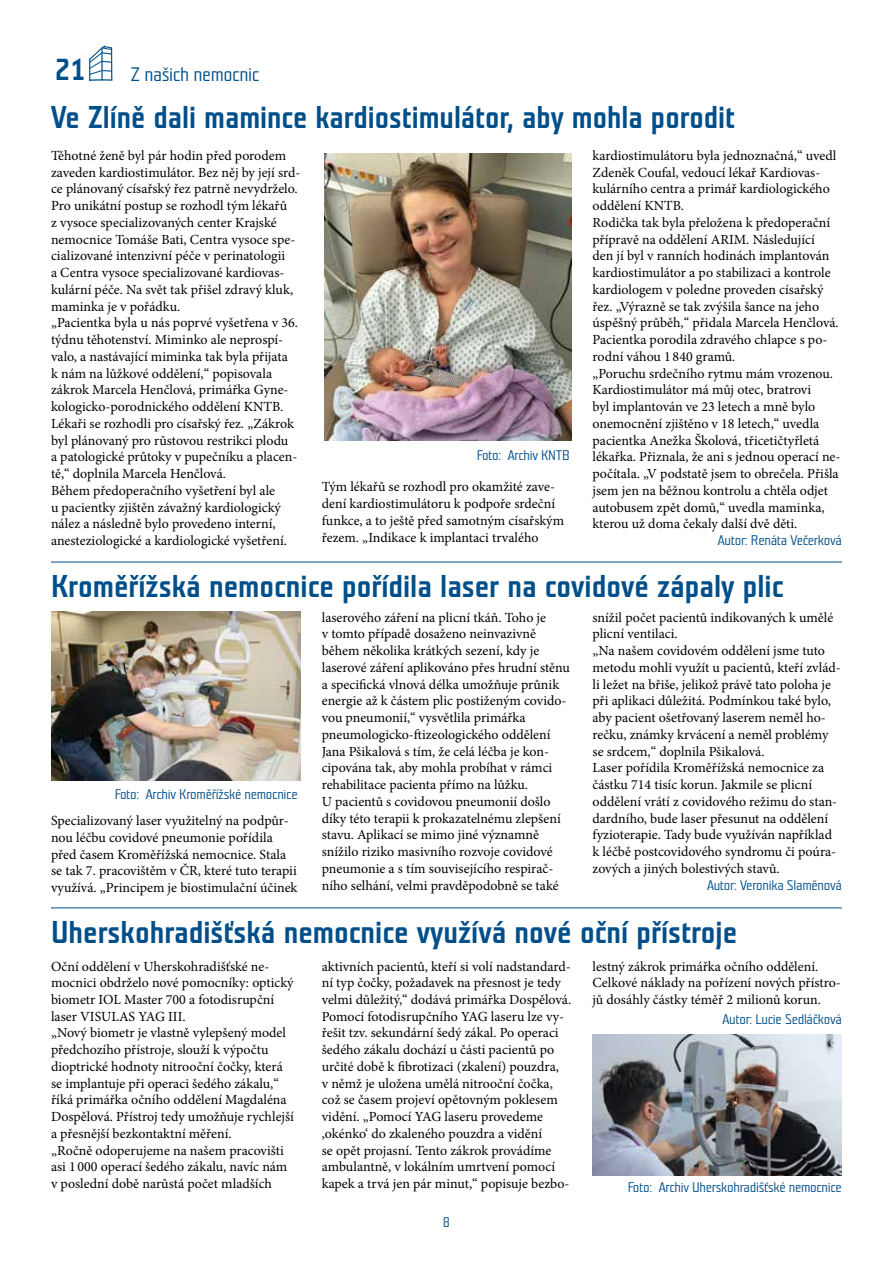
<style>
.page{position:relative;width:893px;height:1263px;background:#fff}
.page>*{position:absolute;margin:0;border:0;box-sizing:border-box;transform-origin:0 0}
.t1{font:700 31.5px "Teuton Mager";color:#004f8a}
.t2{font:30.3px "Teuton Fett";color:#004f89}
.t3{font:19.5px "Teuton Mager";letter-spacing:-.02em;color:#004f8a}
.t4{font:13.95px/16.8px "Minion Pro";color:#000}
.t5{font:13.95px "Teuton Mager";letter-spacing:-.02em;color:#004f89}
.t6{font:13.95px "Teuton Mager";color:#004f8a}
</style>
<div class="page">
<svg style="left:89px;top:45px;width:24px;height:36px"></svg>
<img style="left:325px;top:153px;width:246px;height:287px">
<hr style="left:51px;top:562px;width:791px;height:1px;background:#004f8a">
<hr style="left:51px;top:907px;width:791px;height:1px;background:#004f8a">
<img style="left:51px;top:611px;width:249px;height:170px">
<img style="left:592px;top:1034px;width:250px;height:141px">
<h2 class="t2" style="left:54px;top:55px;width:33px">21</h2>
<h3 class="t3" style="left:130px;top:64px;width:131px">Z našich nemocnic</h3>
<h1 class="t1" style="left:51px;top:102px;width:685px">Ve Zlíně dali mamince kardiostimulátor, aby mohla porodit</h1>
<p class="t4" style="left:51px;top:147px;width:251px">Těhotné ženě byl pár hodin před porodem zaveden kardiostimulátor. Bez něj by její srd&shy;ce plánovaný císařský řez patrně nevydrželo.<br>Pro unikátní postup se rozhodl tým lékařů<br>z vysoce specializovaných center Krajské nemocnice Tomáše Bati, Centra vysoce spe&shy;cializované intenzivní péče v perinatologii<br>a Centra vysoce specializované kardiovas&shy;kulární péče. Na svět tak přišel zdravý kluk, maminka je v pořádku.<br>„Pacientka byla u nás poprvé vyšetřena v 36. týdnu těhotenství. Miminko ale neprospí&shy;valo, a nastávající miminka tak byla přijata<br>k nám na lůžkové oddělení,“ popisovala zákrok Marcela Henčlová, primářka Gyne&shy;kologicko-porodnického oddělení KNTB.<br>Lékaři se rozhodli pro císařský řez. „Zákrok byl plánovaný pro růstovou restrikci plodu<br>a patologické průtoky v pupečníku a placen&shy;tě,“ doplnila Marcela Henčlová.<br>Během předoperačního vyšetření byl ale<br>u pacientky zjištěn závažný kardiologický nález a následně bylo provedeno interní, anesteziologické a kardiologické vyšetření.</p>
<p class="t4" style="left:592px;top:147px;width:250px">kardiostimulátoru byla jednoznačná,“ uvedl Zdeněk Coufal, vedoucí lékař Kardiovas&shy;kulárního centra a primář kardiologického oddělení KNTB.<br>Rodička tak byla přeložena k předoperační přípravě na oddělení ARIM. Následující<br>den jí byl v ranních hodinách implantován kardiostimulátor a po stabilizaci a kontrole kardiologem v poledne proveden císařský řez. „Výrazně se tak zvýšila šance na jeho úspěšný průběh,“ přidala Marcela Henčlová.<br>Pacientka porodila zdravého chlapce s po&shy;rodní váhou 1 840 gramů.<br>„Poruchu srdečního rytmu mám vrozenou.<br>Kardiostimulátor má můj otec, bratrovi<br>byl implantován ve 23 letech a mně bylo onemocnění zjištěno v 18 letech,“ uvedla pacientka Anežka Školová, třicetičtyřletá lékařka. Přiznala, že ani s jednou operací ne&shy;počítala. „V podstatě jsem to obrečela. Přišla jsem jen na běžnou kontrolu a chtěla odjet autobusem zpět domů,“ uvedla maminka, kterou už doma čekaly další dvě děti.</p>
<p class="t5" style="left:718px;top:533px;width:126px">Autor: Renáta Večerková</p>
<h1 class="t1" style="left:51px;top:570px;width:734px">Kroměřížská nemocnice pořídila laser na covidové zápaly plic</h1>
<p class="t5" style="left:477px;top:448px;width:94px">Foto: Archiv KNTB</p>
<p class="t4" style="left:322px;top:479px;width:244px">Tým lékařů se rozhodl pro okamžité zave&shy;dení kardiostimulátoru k podpoře srdeční funkce, a to ještě před samotným císařským řezem. „Indikace k implantaci trvalého</p>
<p class="t4" style="left:322px;top:609px;width:250px">laserového záření na plicní tkáň. Toho je<br>v tomto případě dosaženo neinvazivně během několika krátkých sezení, kdy je laserové záření aplikováno přes hrudní stěnu a specifická vlnová délka umožňuje průnik energie až k částem plic postiženým covido&shy;vou pneumonií,“ vysvětlila primářka pneumologicko-ftizeologického oddělení Jana Pšikalová s tím, že celá léčba je kon&shy;cipována tak, aby mohla probíhat v rámci rehabilitace pacienta přímo na lůžku.<br>U pacientů s covidovou pneumonií došlo díky této terapii k prokazatelnému zlepšení stavu. Aplikací se mimo jiné významně snížilo riziko masivního rozvoje covidové pneumonie a s tím souvisejícího respirač&shy;ního selhání, velmi pravděpodobně se také</p>
<p class="t4" style="left:592px;top:609px;width:250px">snížil počet pacientů indikovaných k umělé plicní ventilaci.<br>„Na našem covidovém oddělení jsme tuto metodu mohli využít u pacientů, kteří zvlád&shy;li ležet na břiše, jelikož právě tato poloha je při aplikaci důležitá. Podmínkou také bylo, aby pacient ošetřovaný laserem neměl ho&shy;rečku, známky krvácení a neměl problémy se srdcem,“ doplnila Pšikalová.<br>Laser pořídila Kroměřížská nemocnice za částku 714 tisíc korun. Jakmile se plicní oddělení vrátí z covidového režimu do stan&shy;dardního, bude laser přesunut na oddělení fyzioterapie. Tady bude využíván například k léčbě postcovidového syndromu či poúra&shy;zových a jiných bolestivých stavů.</p>
<p class="t5" style="left:115px;top:787px;width:184px">Foto: Archiv Kroměřížské nemocnice</p>
<p class="t4" style="left:51px;top:812px;width:248px">Specializovaný laser využitelný na podpůr&shy;nou léčbu covidové pneumonie pořídila před časem Kroměřížská nemocnice. Stala se tak 7. pracovištěm v ČR, které tuto terapii využívá. „Principem je biostimulační účinek</p>
<p class="t5" style="left:707px;top:878px;width:136px">Autor: Veronika Slaměnová</p>
<h1 class="t1" style="left:51px;top:916px;width:688px">Uherskohradišťská nemocnice využívá nové oční přístroje</h1>
<p class="t4" style="left:51px;top:958px;width:245px">Oční oddělení v Uherskohradišťské ne&shy;mocnici obdrželo nové pomocníky: optický biometr IOL Master 700 a fotodisrupční laser VISULAS YAG III.<br>„Nový biometr je vlastně vylepšený model předchozího přístroje, slouží k výpočtu dioptrické hodnoty nitrooční čočky, která se implantuje při operaci šedého zákalu,“ říká primářka očního oddělení Magdaléna Dospělová. Přístroj tedy umožňuje rychlejší a přesnější bezkontaktní měření.<br>„Ročně odoperujeme na našem pracovišti asi 1 000 operací šedého zákalu, navíc nám v poslední době narůstá počet mladších</p>
<p class="t4" style="left:322px;top:958px;width:251px">aktivních pacientů, kteří si volí nadstandard&shy;ní typ čočky, požadavek na přesnost je tedy velmi důležitý,“ dodává primářka Dospělová.<br>Pomocí fotodisrupčního YAG laseru lze vy&shy;řešit tzv. sekundární šedý zákal. Po operaci šedého zákalu dochází u části pacientů po určité době k fibrotizaci (zkalení) pouzdra,<br>v němž je uložena umělá nitrooční čočka, což se časem projeví opětovným poklesem vidění. „Pomocí YAG laseru provedeme ,okénko‘ do zkaleného pouzdra a vidění<br>se opět projasní. Tento zákrok provádíme ambulantně, v lokálním umrtvení pomocí kapek a trvá jen pár minut,“ popisuje bezbo-</p>
<p class="t4" style="left:592px;top:958px;width:250px">lestný zákrok primářka očního oddělení.<br>Celkové náklady na pořízení nových přístro&shy;jů dosáhly částky téměř 2 milionů korun.</p>
<p class="t5" style="left:722px;top:1012px;width:121px">Autor: Lucie Sedláčková</p>
<p class="t5" style="left:628px;top:1180px;width:216px">Foto: Archiv Uherskohradišťské nemocnice</p>
<p class="t6" style="left:443px;top:1215px;width:9px">8</p>
</div>
